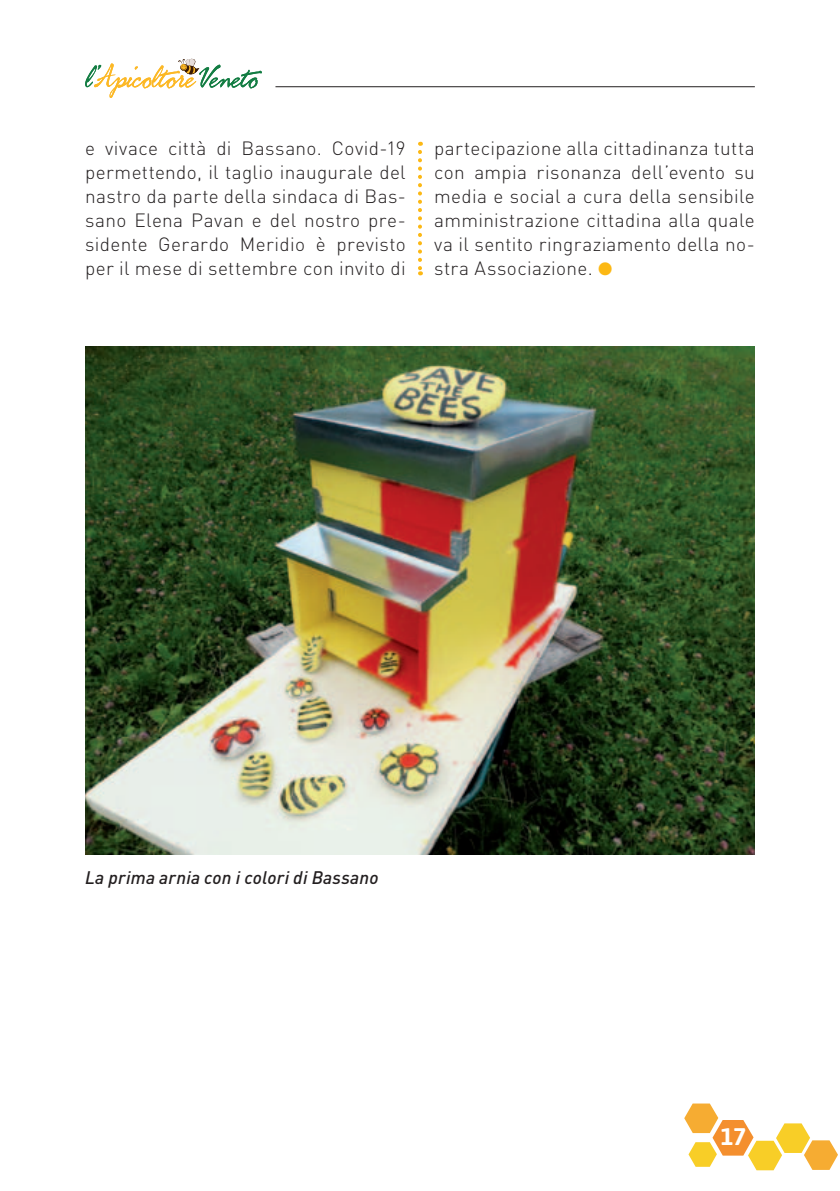
<style>
.page{position:relative;width:840px;height:1191px;background:#fff}
.page>*{position:absolute;margin:0;border:0;box-sizing:border-box;transform-origin:0 0}
.t1{font:700 24px "Asap";color:#fff}
.t2{font:300 19px/24px "DIN Pro";letter-spacing:.02em;color:#231f20;text-align:justify}
.t3{font:italic 500 18px "DIN Pro";letter-spacing:.015em;color:#231f20}
.s1{color:#fcb814}
</style>
<div class="page">
<hr style="left:275px;top:86px;width:479px;height:1px;background:#231f20">
<svg style="left:418px;top:152px;width:4px;height:123px"></svg>
<img style="left:85px;top:347px;width:669px;height:507px">
<svg style="left:85px;top:59px;width:177px;height:39px"></svg>
<svg style="left:684px;top:1103px;width:153px;height:67px"></svg>
<p class="t2" style="left:85px;top:135px;width:322px">e vivace città di Bassano. Covid-19 permettendo, il taglio inaugurale del nastro da parte della sindaca di Bas&shy;sano Elena Pavan e del nostro pre&shy;sidente Gerardo Meridio è previsto per il mese di settembre con invito di</p>
<p class="t2" style="left:434px;top:135px;width:322px">partecipazione alla cittadinanza tutta con ampia risonanza dell’evento su media e social a cura della sensibile amministrazione cittadina alla quale va il sentito ringraziamento della no&shy;stra Associazione. <span class="s1">●</span></p>
<p class="t3" style="left:85px;top:862px;width:295px">La prima arnia con i colori di Bassano</p>
<p class="t1" style="left:720px;top:1122px;width:27px">17</p>
</div>
